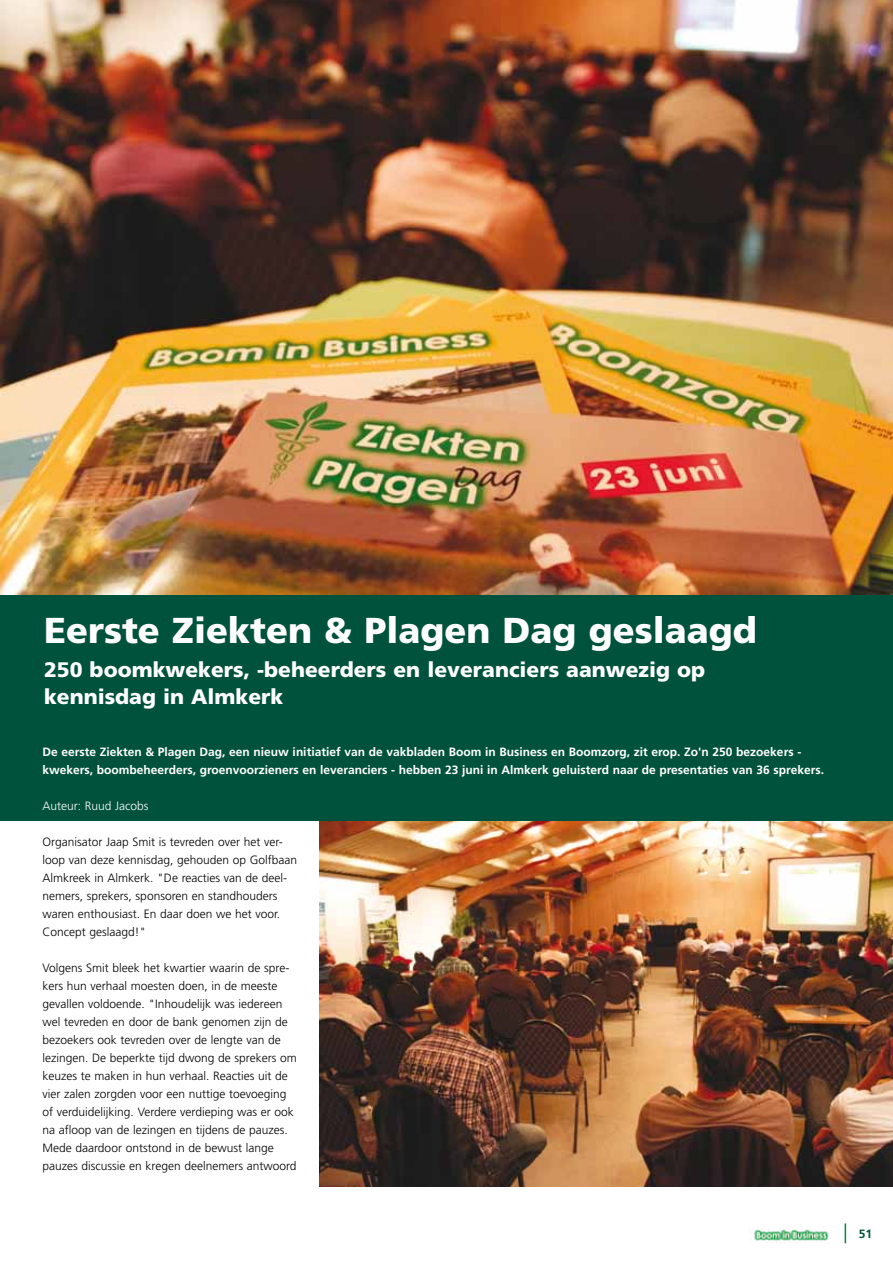
<style>
.page{position:relative;width:893px;height:1263px;background:#fff}
.page>*{position:absolute;margin:0;border:0;box-sizing:border-box;transform-origin:0 0}
.t1{font:900 36px "Frutiger";color:#fff}
.t2{font:900 21px/27px "Frutiger";color:#fff}
.t3{font:300 12px/18px "Frutiger";color:#000}
.t4{font:700 12px/18px "Frutiger";color:#fff}
.t5{font:300 12px "Frutiger";color:#fff}
.t6{font:700 12px "Frutiger";color:#00523c}
</style>
<div class="page">
<svg style="left:845px;top:1223px;width:1px;height:20px"></svg>
<img style="left:754px;top:1228px;width:75px;height:15px">
<img style="left:0;top:0;width:893px;height:595px">
<img style="left:319px;top:821px;width:574px;height:365px">
<div style="left:0;top:595px;width:893px;height:226px;background:#00523c"></div>
<h1 class="t1" style="left:44px;top:608px;width:714px">Eerste Ziekten &amp; Plagen Dag geslaagd</h1>
<h2 class="t2" style="left:44px;top:656px;width:663px">250 boomkwekers, -beheerders en leveranciers aanwezig op kennisdag in Almkerk</h2>
<p class="t4" style="left:43px;top:743px;width:783px">De eerste Ziekten &amp; Plagen Dag, een nieuw initiatief van de vakbladen Boom in Business en Boomzorg, zit erop. Zo'n 250 bezoekers - kwekers, boombeheerders, groenvoorzieners en leveranciers - hebben 23 juni in Almkerk geluisterd naar de presentaties van 36 sprekers.</p>
<p class="t5" style="left:43px;top:799px;width:108px">Auteur: Ruud Jacobs</p>
<p class="t3" style="left:43px;top:833px;width:256px">Organisator Jaap Smit is tevreden over het ver&shy;loop van deze kennisdag, gehouden op Golfbaan Almkreek in Almkerk. "De reacties van de deel&shy;nemers, sprekers, sponsoren en standhouders waren enthousiast. En daar doen we het voor.<br>Concept geslaagd!"</p>
<p class="t3" style="left:43px;top:959px;width:256px">Volgens Smit bleek het kwartier waarin de spre&shy;kers hun verhaal moesten doen, in de meeste gevallen voldoende. "Inhoudelijk was iedereen wel tevreden en door de bank genomen zijn de bezoekers ook tevreden over de lengte van de lezingen. De beperkte tijd dwong de sprekers om keuzes te maken in hun verhaal. Reacties uit de vier zalen zorgden voor een nuttige toevoeging of verduidelijking. Verdere verdieping was er ook na afloop van de lezingen en tijdens de pauzes.<br>Mede daardoor ontstond in de bewust lange pauzes discussie en kregen deelnemers antwoord</p>
<p class="t6" style="left:859px;top:1227px;width:15px">51</p>
</div>
